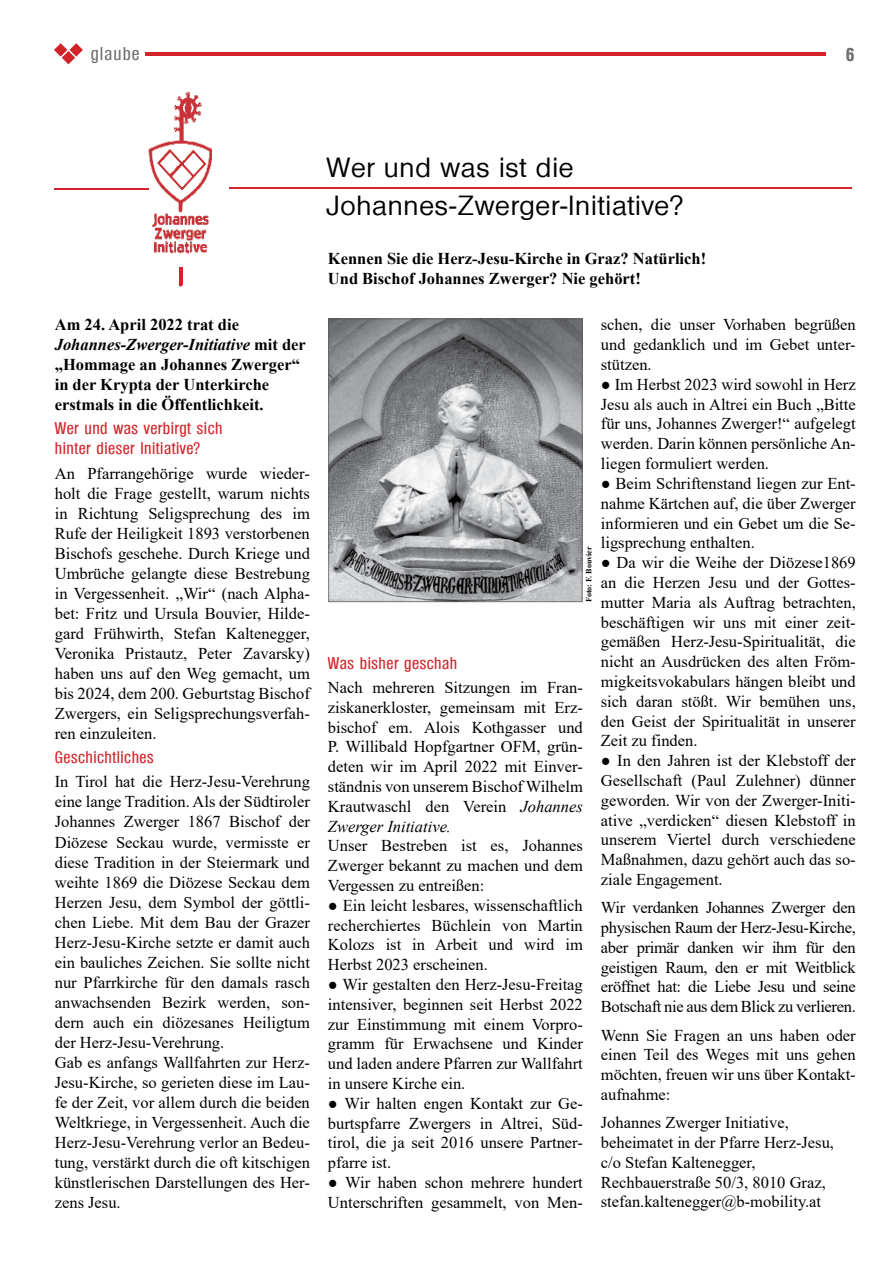
<style>
.page{position:relative;width:893px;height:1263px;background:#fff}
.page>*{position:absolute;margin:0;border:0;box-sizing:border-box;transform-origin:0 0}
.t1{font:500 27px/37.5px "Olympia";letter-spacing:.03em;color:#000}
.t2{font:500 condensed 18px "Olympia";letter-spacing:.06em;color:#6d6e71}
.t3{font:700 condensed 18px "Olympia";color:#6d6e71}
.t4{font:16.5px/19.8px "Times New Roman";color:#000;text-align:justify}
.t5{font:700 16.5px/20px "Times New Roman";color:#000}
.t6{font:500 condensed 16.5px/20px "Olympia";letter-spacing:.03em;color:#d2232a}
.t7{font:700 8.1px "Times New Roman";color:#000}
.s1{font-style:italic}
</style>
<div class="page">
<hr style="left:105px;top:53px;width:721px;height:3px;background:#d2232a">
<svg style="left:54px;top:43px;width:29px;height:21px"></svg>
<div style="left:91px;top:41px;width:54px;height:23px;background:#fff"></div>
<svg style="left:328px;top:319px;width:254px;height:283px;background:#939597"></svg>
<hr style="left:211px;top:187px;width:641px;height:2px;background:#d2232a">
<hr style="left:179px;top:256px;width:4px;height:29px;background:#d2232a">
<img style="left:132px;top:91px;width:97px;height:175px">
<hr style="left:54px;top:188px;width:94px;height:1px;background:#d2232a">
<p class="t2" style="left:91px;top:44px;width:50px">glaube</p>
<p class="t3" style="left:846px;top:44px;width:10px">6</p>
<p class="t5" style="left:55px;top:314px;width:253px">Am 24. April 2022 trat die<br><span class="s1">Johannes-Zwerger-Initiative</span> mit der „Hommage an Johannes Zwerger“ in der Krypta der Unterkirche erstmals in die Öffentlichkeit.</p>
<p class="t6" style="left:55px;top:419px;width:169px">Wer und was verbirgt sich hinter dieser Initiative?</p>
<p class="t4" style="left:55px;top:463px;width:257px">An Pfarrangehörige wurde wieder&shy;holt die Frage gestellt, warum nichts in Richtung Seligsprechung des im Rufe der Heiligkeit 1893 verstorbenen Bischofs geschehe. Durch Kriege und Umbrüche gelangte diese Bestrebung in Vergessenheit. „Wir“ (nach Alpha&shy;bet: Fritz und Ursula Bouvier, Hilde&shy;gard Frühwirth, Stefan Kaltenegger, Veronika Pristautz, Peter Zavarsky) haben uns auf den Weg gemacht, um bis 2024, dem 200. Geburtstag Bischof Zwergers, ein Seligsprechungsverfah&shy;ren einzuleiten.</p>
<p class="t6" style="left:55px;top:747px;width:100px">Geschichtliches</p>
<p class="t4" style="left:55px;top:771px;width:257px;text-align:left">In Tirol hat die Herz-Jesu-Verehrung eine lange Tradition. Als der Südtiroler Johannes Zwerger 1867 Bischof der Diözese Seckau wurde, vermisste er diese Tradition in der Steiermark und weihte 1869 die Diözese Seckau dem Herzen Jesu, dem Symbol der göttli&shy;chen Liebe. Mit dem Bau der Grazer Herz-Jesu-Kirche setzte er damit auch ein bauliches Zeichen. Sie sollte nicht nur Pfarrkirche für den damals rasch anwachsenden Bezirk werden, son&shy;dern auch ein diözesanes Heiligtum der Herz-Jesu-Verehrung.<br>Gab es anfangs Wallfahrten zur Herz-Jesu-Kirche, so gerieten diese im Lau&shy;fe der Zeit, vor allem durch die beiden Weltkriege, in Vergessenheit. Auch die Herz-Jesu-Verehrung verlor an Bedeu&shy;tung, verstärkt durch die oft kitschigen künstlerischen Darstellungen des Her&shy;zens Jesu.</p>
<h1 class="t1" style="left:326px;top:149px;width:358px">Wer und was ist die<br>Johannes-Zwerger-Initiative?</h1>
<p class="t5" style="left:328px;top:248px;width:380px">Kennen Sie die Herz-Jesu-Kirche in Graz? Natürlich!<br>Und Bischof Johannes Zwerger? Nie gehört!</p>
<p class="t7" style="left:583px;top:602px;width:57px;rotate:-90deg">Foto: F. Bouvier</p>
<p class="t6" style="left:328px;top:653px;width:131px">Was bisher geschah</p>
<p class="t4" style="left:328px;top:677px;width:256px">Nach mehreren Sitzungen im Fran&shy;ziskanerkloster, gemeinsam mit Erz&shy;bischof em. Alois Kothgasser und P. Willibald Hopfgartner OFM, grün&shy;deten wir im April 2022 mit Einver&shy;ständnis von unserem Bischof Wilhelm Krautwaschl den Verein <span class="s1">Johannes Zwerger Initiative.</span></p>
<p class="t4" style="left:328px;top:835px;width:256px">Unser Bestreben ist es, Johannes Zwerger bekannt zu machen und dem Vergessen zu entreißen:</p>
<p class="t4" style="left:328px;top:895px;width:256px">● Ein leicht lesbares, wissenschaftlich recherchiertes Büchlein von Martin Kolozs ist in Arbeit und wird im Herbst 2023 erscheinen.</p>
<p class="t4" style="left:328px;top:974px;width:256px">● Wir gestalten den Herz-Jesu-Freitag intensiver, beginnen seit Herbst 2022 zur Einstimmung mit einem Vorpro&shy;gramm für Erwachsene und Kinder und laden andere Pfarren zur Wallfahrt in unsere Kirche ein.</p>
<p class="t4" style="left:328px;top:1093px;width:256px">● Wir halten engen Kontakt zur Ge&shy;burtspfarre Zwergers in Altrei, Süd&shy;tirol, die ja seit 2016 unsere Partner&shy;pfarre ist.</p>
<p class="t4" style="left:328px;top:1172px;width:256px">● Wir haben schon mehrere hundert<br>Unterschriften gesammelt, von Men-</p>
<p class="t4" style="left:601px;top:314px;width:256px">schen, die unser Vorhaben begrüßen und gedanklich und im Gebet unter&shy;stützen.</p>
<p class="t4" style="left:601px;top:374px;width:256px">● Im Herbst 2023 wird sowohl in Herz Jesu als auch in Altrei ein Buch „Bitte für uns, Johannes Zwerger!“ aufgelegt werden. Darin können persönliche An&shy;liegen formuliert werden.</p>
<p class="t4" style="left:601px;top:473px;width:256px">● Beim Schriftenstand liegen zur Ent&shy;nahme Kärtchen auf, die über Zwerger informieren und ein Gebet um die Se&shy;ligsprechung enthalten.</p>
<p class="t4" style="left:601px;top:552px;width:256px">● Da wir die Weihe der Diözese1869 an die Herzen Jesu und der Gottes&shy;mutter Maria als Auftrag betrachten, beschäftigen wir uns mit einer zeit&shy;gemäßen Herz-Jesu-Spiritualität, die nicht an Ausdrücken des alten Fröm&shy;migkeitsvokabulars hängen bleibt und sich daran stößt. Wir bemühen uns, den Geist der Spiritualität in unserer Zeit zu finden.</p>
<p class="t4" style="left:601px;top:750px;width:256px">● In den Jahren ist der Klebstoff der Gesellschaft (Paul Zulehner) dünner geworden. Wir von der Zwerger-Initi&shy;ative „verdicken“ diesen Klebstoff in unserem Viertel durch verschiedene Maßnahmen, dazu gehört auch das so&shy;ziale Engagement.</p>
<p class="t4" style="left:601px;top:897px;width:256px">Wir verdanken Johannes Zwerger den physischen Raum der Herz-Jesu-Kirche, aber primär danken wir ihm für den geistigen Raum, den er mit Weitblick eröffnet hat: die Liebe Jesu und seine Botschaft nie aus dem Blick zu verlieren.</p>
<p class="t4" style="left:601px;top:1024px;width:256px">Wenn Sie Fragen an uns haben oder einen Teil des Weges mit uns gehen möchten, freuen wir uns über Kontakt&shy;aufnahme:</p>
<p class="t4" style="left:601px;top:1112px;width:235px;text-align:left">Johannes Zwerger Initiative, beheimatet in der Pfarre Herz-Jesu, c/o Stefan Kaltenegger,<br>Rechbauerstraße 50/3, 8010 Graz, stefan.kaltenegger@b-mobility.at</p>
</div>
